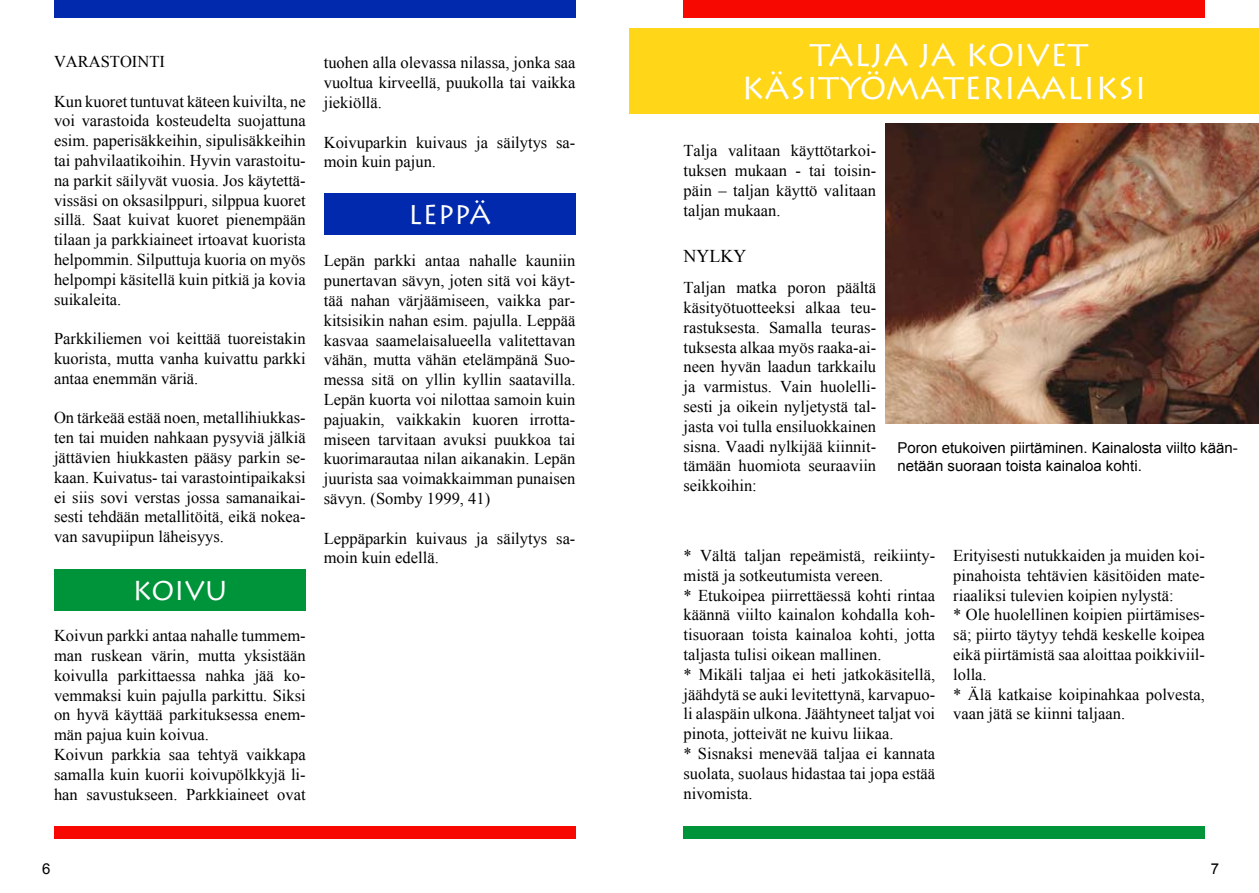
<style>
.page{position:relative;width:1259px;height:893px;background:#fff}
.page>*{position:absolute;margin:0;border:0;box-sizing:border-box;transform-origin:0 0}
.t1{font:31.5px/33px "Lithos Pro";color:#fff;text-align:center}
.t2{font:27px "Lithos Pro";letter-spacing:-.005em;color:#fff}
.t3{font:18px "Times New Roman";color:#000}
.t4{font:16.5px/19.8px "Times New Roman";color:#000;text-align:justify}
.t5{font:15px/18px "Arial";color:#000}
</style>
<div class="page">
<div style="left:54px;top:0;width:521px;height:17px;background:#0129ad"></div>
<img style="left:885px;top:123px;width:374px;height:300px">
<div style="left:683px;top:0;width:522px;height:17px;background:#f70801"></div>
<div style="left:629px;top:28px;width:630px;height:85px;background:#ffd618"></div>
<div style="left:54px;top:826px;width:521px;height:13px;background:#f70801"></div>
<div style="left:683px;top:826px;width:522px;height:13px;background:#00943a"></div>
<div style="left:324px;top:193px;width:251px;height:42px;background:#0129ad"></div>
<div style="left:54px;top:569px;width:252px;height:42px;background:#00943a"></div>
<p class="t4" style="left:54px;top:51px;width:112px">VARASTOINTI</p>
<p class="t4" style="left:54px;top:91px;width:253px">Kun kuoret tuntuvat käteen kuivilta, ne voi varastoida kosteudelta suojattuna esim. paperisäkkeihin, sipulisäkkeihin tai pahvilaatikoihin. Hyvin varastoitu&shy;na parkit säilyvät vuosia. Jos käytettä&shy;vissäsi on oksasilppuri, silppua kuoret sillä. Saat kuivat kuoret pienempään tilaan ja parkkiaineet irtoavat kuorista helpommin. Silputtuja kuoria on myös helpompi käsitellä kuin pitkiä ja kovia suikaleita.</p>
<p class="t4" style="left:54px;top:328px;width:253px">Parkkiliemen voi keittää tuoreistakin kuorista, mutta vanha kuivattu parkki antaa enemmän väriä.</p>
<p class="t4" style="left:54px;top:408px;width:253px">On tärkeää estää noen, metallihiukkas&shy;ten tai muiden nahkaan pysyviä jälkiä jättävien hiukkasten pääsy parkin se&shy;kaan. Kuivatus- tai varastointipaikaksi ei siis sovi verstas jossa samanaikai&shy;sesti tehdään metallitöitä, eikä nokea&shy;van savupiipun läheisyys.</p>
<h2 class="t2" style="left:133px;top:575px;width:96px">KOIVU</h2>
<p class="t4" style="left:54px;top:625px;width:253px;text-align:left">Koivun parkki antaa nahalle tummem&shy;man ruskean värin, mutta yksistään koivulla parkittaessa nahka jää ko&shy;vemmaksi kuin pajulla parkittu. Siksi on hyvä käyttää parkituksessa enem&shy;män pajua kuin koivua.<br>Koivun parkkia saa tehtyä vaikkapa samalla kuin kuorii koivupölkkyjä li&shy;han savustukseen. Parkkiaineet ovat</p>
<p class="t4" style="left:324px;top:53px;width:253px">tuohen alla olevassa nilassa, jonka saa vuoltua kirveellä, puukolla tai vaikka jiekiöllä.</p>
<p class="t4" style="left:324px;top:132px;width:253px">Koivuparkin kuivaus ja säilytys sa&shy;moin kuin pajun.</p>
<h2 class="t2" style="left:408px;top:199px;width:85px">LEPPÄ</h2>
<p class="t4" style="left:324px;top:251px;width:253px">Lepän parkki antaa nahalle kauniin punertavan sävyn, joten sitä voi käyt&shy;tää nahan värjäämiseen, vaikka par&shy;kitsisikin nahan esim. pajulla. Leppää kasvaa saamelaisalueella valitettavan vähän, mutta vähän etelämpänä Suo&shy;messa sitä on yllin kyllin saatavilla.<br>Lepän kuorta voi nilottaa samoin kuin pajuakin, vaikkakin kuoren irrotta&shy;miseen tarvitaan avuksi puukkoa tai kuorimarautaa nilan aikanakin. Lepän juurista saa voimakkaimman punaisen sävyn. (Somby 1999, 41)</p>
<p class="t4" style="left:324px;top:528px;width:253px">Leppäparkin kuivaus ja säilytys sa&shy;moin kuin edellä.</p>
<h1 class="t1" style="left:741px;top:39px;width:407px">TALJA JA KOIVET<br>KÄSITYÖMATERIAALIKSI</h1>
<p class="t4" style="left:683px;top:141px;width:194px">Talja valitaan käyttötarkoi&shy;tuksen mukaan - tai toisin&shy;päin – taljan käyttö valitaan taljan mukaan.</p>
<p class="t3" style="left:683px;top:244px;width:64px">NYLKY</p>
<p class="t4" style="left:683px;top:277px;width:194px">Taljan matka poron päältä käsityötuotteeksi alkaa teu&shy;rastuksesta. Samalla teuras&shy;tuksesta alkaa myös raaka-ai&shy;neen hyvän laadun tarkkailu ja varmistus. Vain huolelli&shy;sesti ja oikein nyljetystä tal&shy;jasta voi tulla ensiluokkainen sisna. Vaadi nylkijää kiinnit&shy;tämään huomiota seuraaviin seikkoihin:</p>
<p class="t5" style="left:897px;top:439px;width:342px">Poron etukoiven piirtäminen. Kainalosta viilto kään&shy;netään suoraan toista kainaloa kohti.</p>
<p class="t4" style="left:683px;top:545px;width:253px;text-align:left">* Vältä taljan repeämistä, reikiinty&shy;mistä ja sotkeutumista vereen.<br>* Etukoipea piirrettäessä kohti rintaa käännä viilto kainalon kohdalla koh&shy;tisuoraan toista kainaloa kohti, jotta taljasta tulisi oikean mallinen.<br>* Mikäli taljaa ei heti jatkokäsitellä, jäähdytä se auki levitettynä, karvapuo&shy;li alaspäin ulkona. Jäähtyneet taljat voi pinota, jotteivät ne kuivu liikaa.<br>* Sisnaksi menevää taljaa ei kannata suolata, suolaus hidastaa tai jopa estää nivomista.</p>
<p class="t4" style="left:953px;top:545px;width:253px;text-align:left">Erityisesti nutukkaiden ja muiden koi&shy;pinahoista tehtävien käsitöiden mate&shy;riaaliksi tulevien koipien nylystä:<br>* Ole huolellinen koipien piirtämises&shy;sä; piirto täytyy tehdä keskelle koipea eikä piirtämistä saa aloittaa poikkiviil&shy;lolla.<br>* Älä katkaise koipinahkaa polvesta, vaan jätä se kiinni taljaan.</p>
</div>
